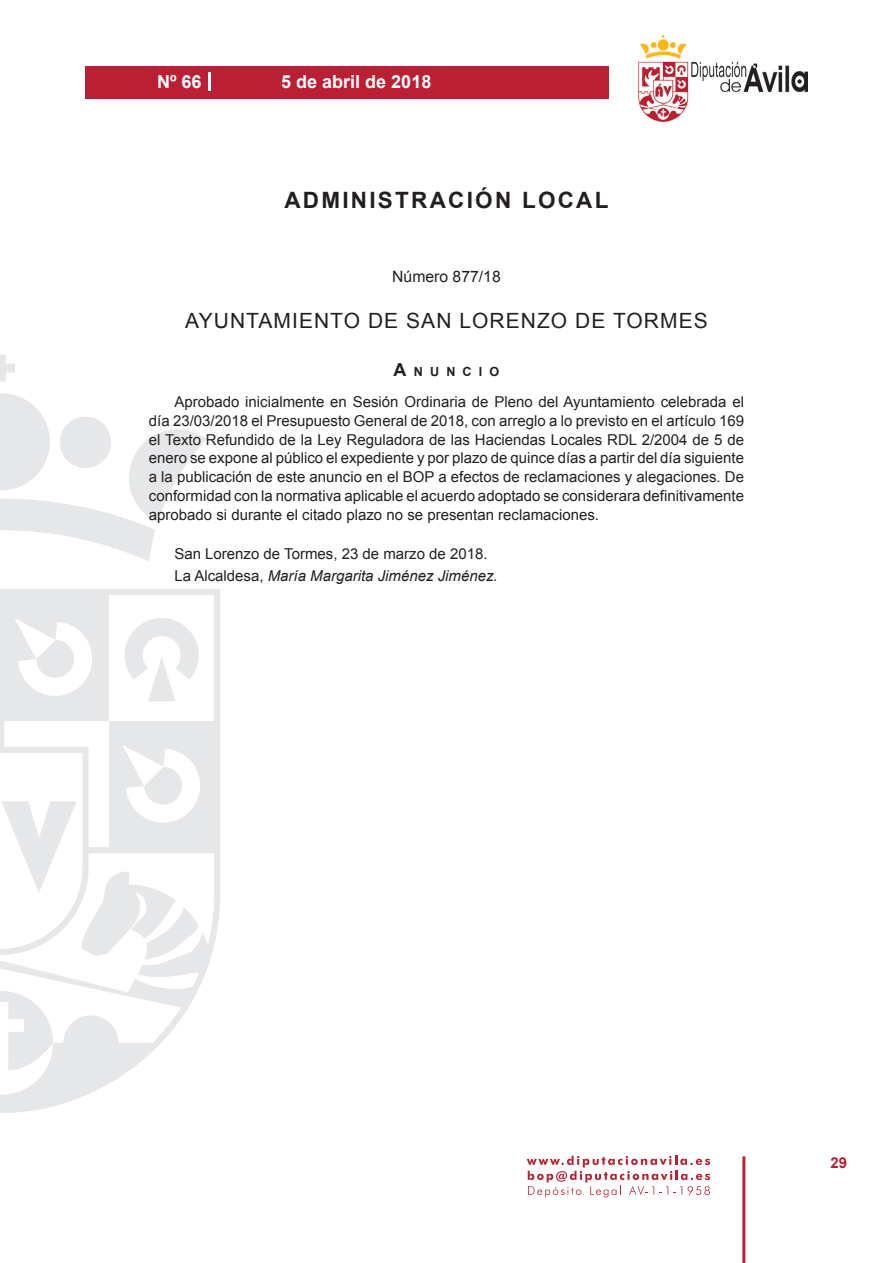
<style>
.page{position:relative;width:893px;height:1263px;background:#fff}
.page>*{position:absolute;margin:0;border:0;box-sizing:border-box;transform-origin:0 0}
.h1__secion{font:700 22.5px "Arial";letter-spacing:.1em;color:#231f20}
.h2__organismo{font:21px "Arial";letter-spacing:.05em;color:#231f20}
.t1{font:700 18px "Arial";color:#fff}
.numero{font:15.75px "Arial";color:#231f20}
.texto_normal{font:15px/18.8px "Arial";color:#231f20;text-align:justify}
.firma{font:italic 15px "Arial";color:#231f20}
.fecha{font:15px "Arial";color:#231f20}
.t2{font:700 15px "Arial";color:#ba1f33}
.anuncio{font:700 12.6px "Arial";letter-spacing:.57em;color:#231f20}
.s1{font-size:18px}
.s2{font-style:normal}
</style>
<div class="page">
<svg style="left:527px;top:1156px;width:183px;height:41px"></svg>
<div style="left:85px;top:66px;width:523px;height:33px;background:#ba1f33"></div>
<img style="left:638px;top:36px;width:170px;height:86px">
<hr style="left:742px;top:1156px;width:3px;height:107px;background:#ba1f33">
<svg style="left:208px;top:72px;width:2px;height:18px"></svg>
<svg style="left:0;top:355px;width:15px;height:27px"></svg>
<svg style="left:0;top:393px;width:206px;height:168px"></svg>
<svg style="left:0;top:589px;width:220px;height:524px"></svg>
<svg style="left:36px;top:640px;width:40px;height:40px"></svg>
<svg style="left:125px;top:618px;width:74px;height:83px"></svg>
<svg style="left:0;top:991px;width:53px;height:79px"></svg>
<svg style="left:1px;top:767px;width:198px;height:192px"></svg>
<p class="t1" style="left:157px;top:69px;width:46px">Nº 66</p>
<p class="t1" style="left:281px;top:69px;width:152px">5 de abril de 2018</p>
<p class="h1__secion" style="left:284px;top:185px;width:325px">ADMINISTRACIÓN LOCAL</p>
<p class="numero" style="left:392px;top:266px;width:110px">Número 877/18</p>
<p class="h2__organismo" style="left:185px;top:307px;width:524px">AYUNTAMIENTO DE SAN LORENZO DE TORMES</p>
<p class="anuncio" style="left:394px;top:363px;width:107px"><span class="s1">A</span>NUNCIO</p>
<p class="texto_normal" style="left:149px;top:392px;width:597px;text-indent:26px">Aprobado inicialmente en Sesión Ordinaria de Pleno del Ayuntamiento celebrada el día 23/03/2018 el Presupuesto General de 2018, con arreglo a lo previsto en el artículo 169 el Texto Refundido de la Ley Reguladora de las Haciendas Locales RDL 2/2004 de 5 de enero se expone al público el expediente y por plazo de quince días a partir del día siguiente a la publicación de este anuncio en el BOP a efectos de reclamaciones y alegaciones. De conformidad con la normativa aplicable el acuerdo adoptado se considerara definitivamente aprobado si durante el citado plazo no se presentan reclamaciones.</p>
<p class="fecha" style="left:174px;top:544px;width:315px">San Lorenzo de Tormes, 23 de marzo de 2018.</p>
<p class="firma" style="left:174px;top:566px;width:325px"><span class="s2">La Alcaldesa,</span> María Margarita Jiménez Jiménez.</p>
<p class="t2" style="left:831px;top:1153px;width:18px">29</p>
</div>
